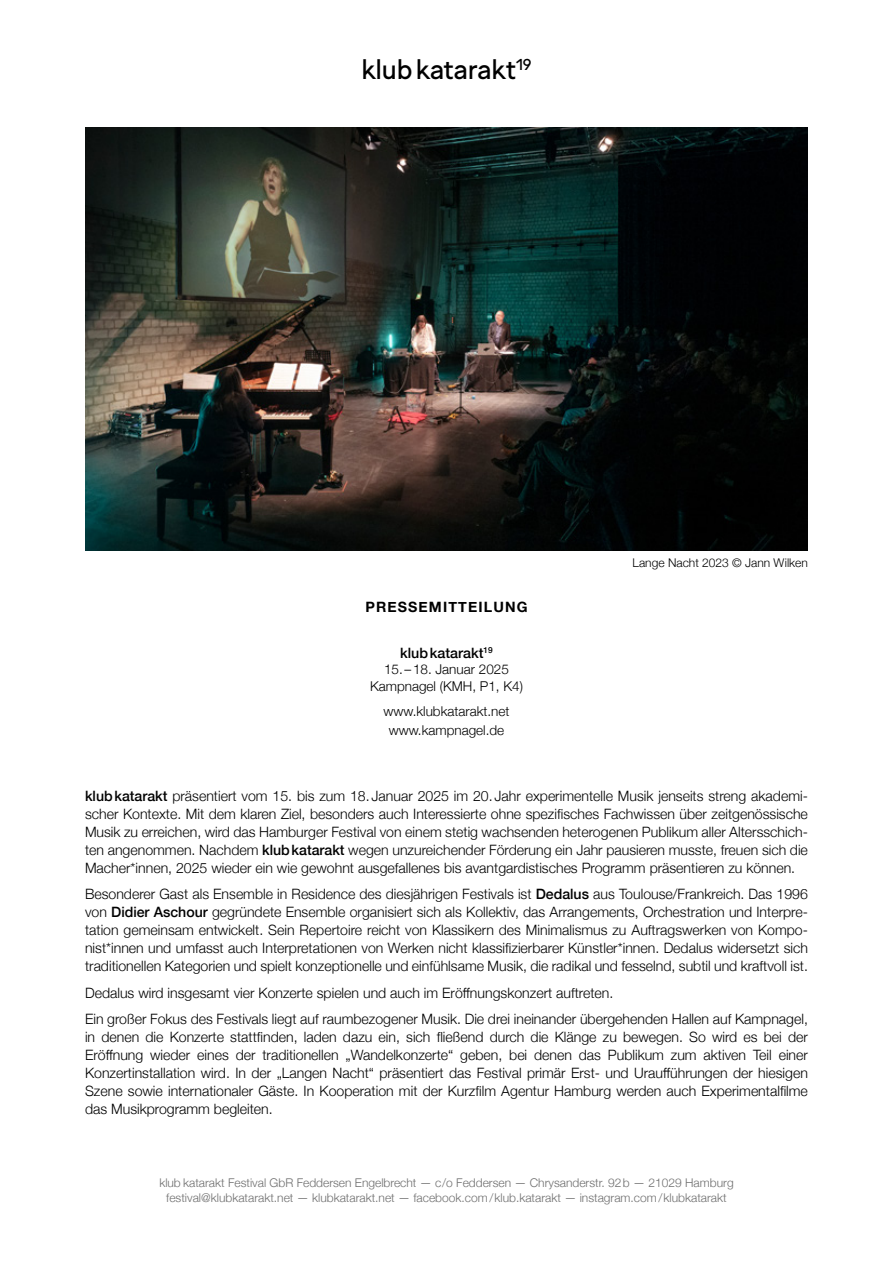
<style>
.page{position:relative;width:893px;height:1263px;background:#fff}
.page>*{position:absolute;margin:0;border:0;box-sizing:border-box;transform-origin:0 0}
.t1{font:27px "Jungka";letter-spacing:-.01em;color:#000}
.t2{font:300 14.25px/18px "Helvetica Neue";color:#000;text-align:justify}
.t3{font:700 14.25px "Helvetica Neue";letter-spacing:.08em;color:#000}
.t4{font:500 14.25px "Helvetica Neue";color:#000}
.t5{font:300 13.5px/16.5px "Helvetica Neue";color:#000;text-align:center}
.t6{font:300 12px/15px "Helvetica Neue";color:#6e6e6e;text-align:center}
.t7{font:300 12px "Helvetica Neue";color:#000}
.s1{font-weight:500}
</style>
<div class="page">
<img style="left:85px;top:128px;width:723px;height:423px">
<h1 class="t1" style="left:361px;top:54px;width:171px">klubkatarakt<sup>19</sup></h1>
<p class="t3" style="left:365px;top:596px;width:164px">PRESSEMITTEILUNG</p>
<p class="t4" style="left:400px;top:641px;width:94px">klubkatarakt<sup>19</sup></p>
<p class="t5" style="left:370px;top:660px;width:154px">15. –18. Januar 2025<br>Kampnagel (KMH, P1, K4)</p>
<p class="t5" style="left:383px;top:700px;width:128px;line-height:19.5px">www.klubkatarakt.net www.kampnagel.de</p>
<p class="t7" style="left:633px;top:553px;width:177px">Lange Nacht 2023 © Jann Wilken</p>
<p class="t2" style="left:85px;top:785px;width:724px"><span class="s1">klubkatarakt</span> präsentiert vom 15. bis zum 18.Januar 2025 im 20.Jahr experimentelle Musik jenseits streng akademi&shy;scher Kontexte. Mit dem klaren Ziel, besonders auch Interessierte ohne spezifisches Fachwissen über zeitgenössische Musik zu erreichen, wird das Hamburger Festival von einem stetig wachsenden heterogenen Publikum aller Altersschich&shy;ten angenommen. Nachdem <span class="s1">klubkatarakt</span> wegen unzureichender Förderung ein Jahr pausieren musste, freuen sich die Macher*innen, 2025 wieder ein wie gewohnt ausgefallenes bis avantgardistisches Programm präsentieren zu können.</p>
<p class="t2" style="left:85px;top:884px;width:724px">Besonderer Gast als Ensemble in Residence des diesjährigen Festivals ist <span class="s1">Dedalus</span> aus Toulouse/Frankreich. Das 1996 von <span class="s1">Didier Aschour</span> gegründete Ensemble organisiert sich als Kollektiv, das Arrangements, Orchestration und Interpre&shy;tation gemeinsam entwickelt. Sein Repertoire reicht von Klassikern des Minimalismus zu Auftragswerken von Kompo&shy;nist*innen und umfasst auch Interpretationen von Werken nicht klassifizierbarer Künstler*innen. Dedalus widersetzt sich traditionellen Kategorien und spielt konzeptionelle und einfühlsame Musik, die radikal und fesselnd, subtil und kraftvoll ist.</p>
<p class="t2" style="left:85px;top:978px;width:724px;line-height:26.5px">Dedalus wird insgesamt vier Konzerte spielen und auch im Eröffnungskonzert auftreten.<br>Ein großer Fokus des Festivals liegt auf raumbezogener Musik. Die drei ineinander übergehenden Hallen auf Kampnagel,</p>
<p class="t2" style="left:85px;top:1027px;width:724px">in denen die Konzerte stattfinden, laden dazu ein, sich fließend durch die Klänge zu bewegen. So wird es bei der Eröffnung wieder eines der traditionellen „Wandelkonzerte“ geben, bei denen das Publikum zum aktiven Teil einer Konzertinstallation wird. In der „Langen Nacht“ präsentiert das Festival primär Erst- und Uraufführungen der hiesigen Szene sowie internationaler Gäste. In Kooperation mit der Kurzfilm Agentur Hamburg werden auch Experimentalfilme das Musikprogramm begleiten.</p>
<p class="t6" style="left:159px;top:1175px;width:576px">klub katarakt Festival GbR Feddersen Engelbrecht — c/o Feddersen — Chrysanderstr. 92b — 21029 Hamburg festival@klubkatarakt.net — klubkatarakt.net — facebook.com/klub.katarakt — instagram.com/klubkatarakt</p>
</div>
